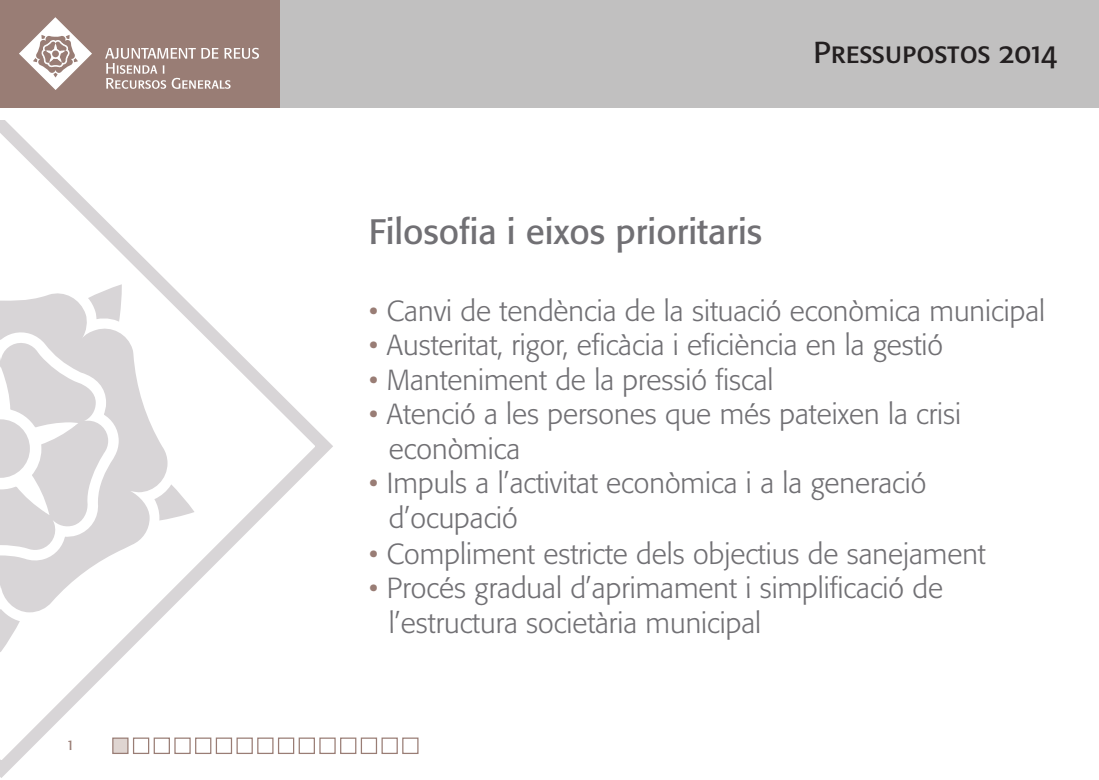
<style>
.page{position:relative;width:1099px;height:780px;background:#fff}
.page>*{position:absolute;margin:0;border:0;box-sizing:border-box;transform-origin:0 0}
.t1{font:35px "Formata";color:#717074}
.t2{font:30px "Formata Regular SC";color:#231f20}
.t3{font:300 28.75px/34.5px "Formata";color:#717074}
.t4{font:13.75px "Formata";color:#997d75}
.s1{color:#997d75}
</style>
<div class="page">
<div style="left:361px;top:737px;width:16px;height:17px;border:1px solid #997d75"></div>
<div style="left:381px;top:737px;width:17px;height:17px;border:1px solid #997d75"></div>
<div style="left:402px;top:737px;width:16px;height:17px;border:1px solid #997d75"></div>
<div style="left:340px;top:737px;width:16px;height:17px;border:1px solid #997d75"></div>
<div style="left:107px;top:0;width:991px;height:108px;background:#c1c0c0"></div>
<div style="left:0;top:0;width:280px;height:108px;background:#997d75"></div>
<svg style="left:0;top:121px;width:342px;height:657px"></svg>
<svg style="left:177px;top:483px;width:17px;height:38px"></svg>
<svg style="left:0;top:279px;width:177px;height:343px"></svg>
<svg style="left:0;top:290px;width:167px;height:322px"></svg>
<svg style="left:0;top:331px;width:120px;height:384px"></svg>
<svg style="left:0;top:331px;width:117px;height:230px"></svg>
<svg style="left:105px;top:48px;width:154px;height:41px"></svg>
<svg style="left:19px;top:17px;width:73px;height:73px"></svg>
<div style="left:52px;top:50px;width:7px;height:7px;background:#997d75;border-radius:50%"></div>
<div style="left:133px;top:737px;width:16px;height:17px;background:#fff;border:1px solid #997d75"></div>
<div style="left:112px;top:737px;width:16px;height:17px;background:#dfd5d1;border:1px solid #997d75"></div>
<p class="t4" style="left:66px;top:737px;width:10px">1</p>
<p class="t2" style="left:813px;top:34px;width:245px">Pressupostos 2014</p>
<p class="t1" style="left:369px;top:210px;width:394px">Filosofia i eixos prioritaris</p>
<p class="t3" style="left:369px;top:293px;width:677px"><span class="s1">•</span> Canvi de tendència de la situació econòmica municipal</p>
<p class="t3" style="left:369px;top:328px;width:575px"><span class="s1">•</span> Austeritat, rigor, eficàcia i eficiència en la gestió</p>
<p class="t3" style="left:369px;top:362px;width:406px"><span class="s1">•</span> Manteniment de la pressió fiscal</p>
<p class="t3" style="left:389px;top:397px;width:573px;text-indent:-20px"><span class="s1">•</span> Atenció a les persones que més pateixen la crisi econòmica</p>
<p class="t3" style="left:389px;top:466px;width:539px;text-indent:-20px"><span class="s1">•</span> Impuls a l’activitat econòmica i a la generació d’ocupació</p>
<p class="t3" style="left:369px;top:536px;width:618px"><span class="s1">•</span> Compliment estricte dels objectius de sanejament</p>
<p class="t3" style="left:389px;top:571px;width:555px;text-indent:-20px"><span class="s1">•</span> Procés gradual d’aprimament i simplificació de l’estructura societària municipal</p>
</div>
